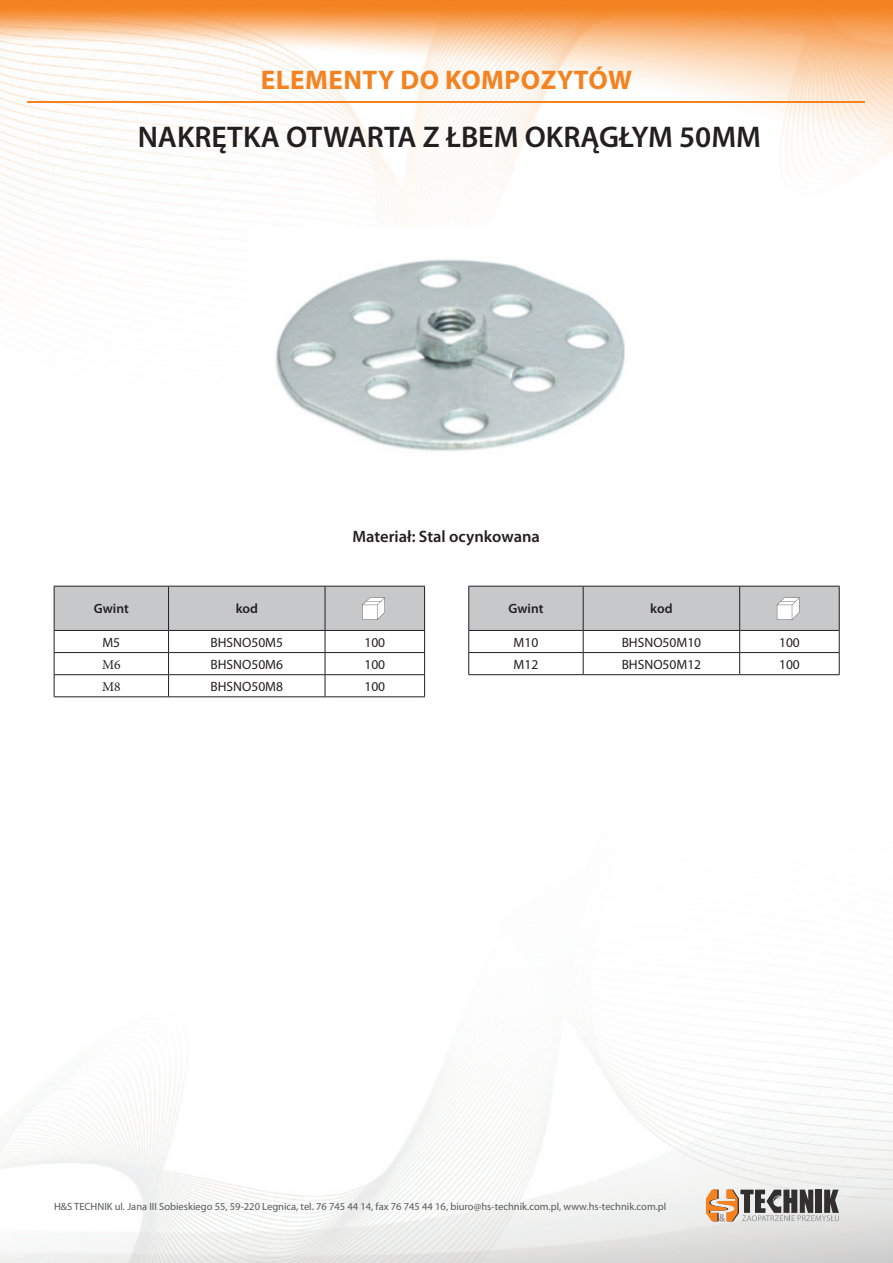
<style>
.page{position:relative;width:893px;height:1263px;background:#fff}
.page>*{position:absolute;margin:0;border:0;box-sizing:border-box;transform-origin:0 0}
.t1{font:600 30px "Myriad Pro";color:#231f20}
.t2{font:700 27px "Myriad Pro";letter-spacing:.02em;color:#f58220}
.t3{font:600 16.5px "Myriad Pro";color:#231f20}
.t4{font:13.5px "Myriad Pro";color:#231f20}
.t5{font:600 13.5px "Myriad Pro";color:#231f20}
.t6{font:13.5px "Minion Pro";color:#231f20}
.t7{font:10.5px "Myriad Pro";color:#57585a}
</style>
<div class="page">
<img style="left:0;top:0;width:893px;height:1263px">
<svg style="left:706px;top:1189px;width:133px;height:32px;background:#9f8f83"></svg>
<hr style="left:28px;top:102px;width:837px;height:1px;background:#f58220">
<img style="left:249px;top:228px;width:395px;height:240px">
<hr style="left:54px;top:696px;width:115px;height:1px;background:#231f20">
<hr style="left:169px;top:696px;width:156px;height:1px;background:#231f20">
<hr style="left:325px;top:696px;width:100px;height:1px;background:#231f20">
<hr style="left:468px;top:674px;width:115px;height:1px;background:#231f20">
<hr style="left:583px;top:674px;width:157px;height:1px;background:#231f20">
<hr style="left:740px;top:674px;width:100px;height:1px;background:#231f20">
<svg style="left:54px;top:586px;width:371px;height:110px"></svg>
<svg style="left:468px;top:586px;width:372px;height:88px"></svg>
<h2 class="t2" style="left:261px;top:62px;width:373px">ELEMENTY DO KOMPOZYTÓW</h2>
<h1 class="t1" style="left:138px;top:117px;width:625px">NAKRĘTKA OTWARTA Z ŁBEM OKRĄGŁYM 50MM</h1>
<h3 class="t3" style="left:353px;top:526px;width:189px">Materiał: Stal ocynkowana</h3>
<p class="t5" style="left:94px;top:600px;width:36px">Gwint</p>
<p class="t5" style="left:236px;top:600px;width:24px">kod</p>
<p class="t4" style="left:102px;top:634px;width:19px">M5</p>
<p class="t4" style="left:210px;top:634px;width:74px">BHSNO50M5</p>
<p class="t4" style="left:364px;top:634px;width:22px">100</p>
<p class="t6" style="left:102px;top:655px;width:20px">M6</p>
<p class="t4" style="left:210px;top:656px;width:74px">BHSNO50M6</p>
<p class="t4" style="left:364px;top:656px;width:22px">100</p>
<p class="t6" style="left:102px;top:677px;width:20px">M8</p>
<p class="t4" style="left:210px;top:678px;width:74px">BHSNO50M8</p>
<p class="t4" style="left:364px;top:678px;width:22px">100</p>
<p class="t5" style="left:508px;top:600px;width:36px">Gwint</p>
<p class="t5" style="left:650px;top:600px;width:24px">kod</p>
<p class="t4" style="left:514px;top:634px;width:26px">M10</p>
<p class="t4" style="left:622px;top:634px;width:81px">BHSNO50M10</p>
<p class="t4" style="left:779px;top:634px;width:22px">100</p>
<p class="t4" style="left:514px;top:656px;width:26px">M12</p>
<p class="t4" style="left:622px;top:656px;width:81px">BHSNO50M12</p>
<p class="t4" style="left:779px;top:656px;width:22px">100</p>
<p class="t7" style="left:54px;top:1199px;width:614px">H&amp;S TECHNIK ul. Jana III Sobieskiego 55, 59-220 Legnica, tel. 76 745 44 14, fax 76 745 44 16, biuro@hs-technik.com.pl, www.hs-technik.com.pl</p>
</div>
